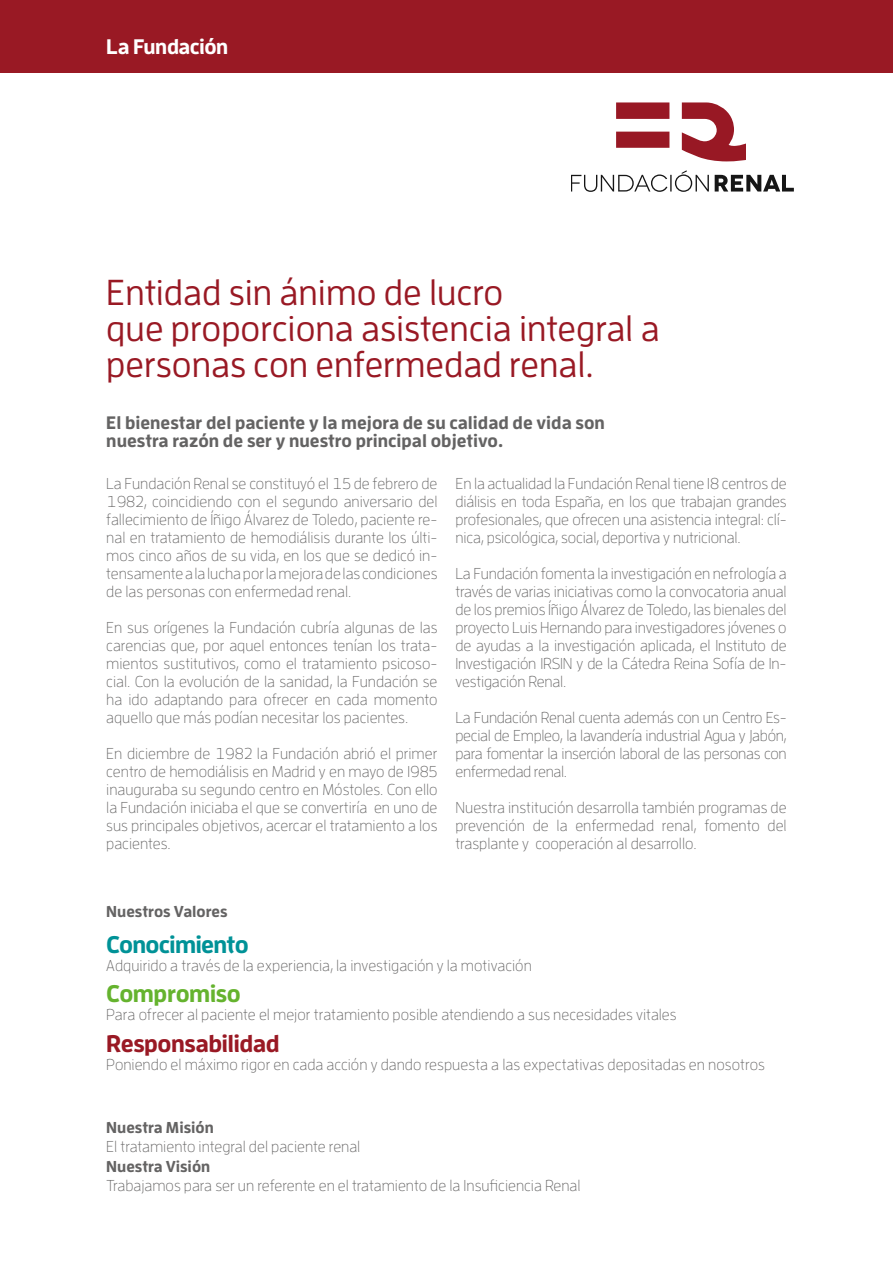
<style>
.page{position:relative;width:893px;height:1263px;background:#fff}
.page>*{position:absolute;margin:0;border:0;box-sizing:border-box;transform-origin:0 0}
.t1{font:500 36px/36px "Enzo OT";color:#991924}
.t2{font:700 24px "Enzo OT";letter-spacing:-.025em;color:#991924}
.t3{font:700 24px "Enzo OT";letter-spacing:-.03em;color:#009297}
.t4{font:700 24px "Enzo OT";letter-spacing:-.02em;color:#65b32e}
.t5{font:700 21px "Enzo OT";letter-spacing:-.02em;color:#fff}
.t6{font:700 18px/18px "Enzo OT";color:#646363}
.t7{font:300 15.75px/18px "Enzo OT";color:#646363;text-align:justify}
.t8{font:700 15.75px "Enzo OT";color:#646363}
</style>
<div class="page">
<div style="left:0;top:0;width:893px;height:72px;background:#991924"></div>
<svg style="left:616px;top:102px;width:130px;height:59px"></svg>
<svg style="left:571px;top:170px;width:222px;height:22px"></svg>
<h3 class="t5" style="left:106px;top:33px;width:124px">La Fundación</h3>
<h1 class="t1" style="left:106px;top:273px;width:555px">Entidad sin ánimo de lucro<br>que proporciona asistencia integral a personas con enfermedad renal.</h1>
<p class="t6" style="left:106px;top:413px;width:500px">El bienestar del paciente y la mejora de su calidad de vida son nuestra razón de ser y nuestro principal objetivo.</p>
<p class="t7" style="left:106px;top:474px;width:333px">La Fundación Renal se constituyó el 15 de febrero de 1982, coincidiendo con el segundo aniversario del fallecimiento de Íñigo Álvarez de Toledo, paciente re&shy;nal en tratamiento de hemodiálisis durante los últi&shy;mos cinco años de su vida, en los que se dedicó in&shy;tensamente a la lucha por la mejora de las condiciones de las personas con enfermedad renal.</p>
<p class="t7" style="left:106px;top:618px;width:333px">En sus orígenes la Fundación cubría algunas de las carencias que, por aquel entonces tenían los trata&shy;mientos sustitutivos, como el tratamiento psicoso&shy;cial. Con la evolución de la sanidad, la Fundación se ha ido adaptando para ofrecer en cada momento aquello que más podían necesitar los pacientes.</p>
<p class="t7" style="left:106px;top:744px;width:333px">En diciembre de 1982 la Fundación abrió el primer centro de hemodiálisis en Madrid y en mayo de 1985 inauguraba su segundo centro en Móstoles. Con ello la Fundación iniciaba el que se convertiría en uno de sus principales objetivos, acercar el tratamiento a los pacientes.</p>
<p class="t7" style="left:455px;top:474px;width:333px">En la actualidad la Fundación Renal tiene 18 centros de diálisis en toda España, en los que trabajan grandes profesionales, que ofrecen una asistencia integral: clí&shy;nica, psicológica, social, deportiva y nutricional.</p>
<p class="t7" style="left:455px;top:564px;width:333px">La Fundación fomenta la investigación en nefrología a través de varias iniciativas como la convocatoria anual de los premios Íñigo Álvarez de Toledo, las bienales del proyecto Luis Hernando para investigadores jóvenes o de ayudas a la investigación aplicada, el Instituto de Investigación IRSIN y de la Cátedra Reina Sofía de In&shy;vestigación Renal.</p>
<p class="t7" style="left:455px;top:708px;width:333px">La Fundación Renal cuenta además con un Centro Es&shy;pecial de Empleo, la lavandería industrial Agua y Jabón, para fomentar la inserción laboral de las personas con enfermedad renal.</p>
<p class="t7" style="left:455px;top:798px;width:333px">Nuestra institución desarrolla también programas de prevención de la enfermedad renal, fomento del trasplante y cooperación al desarrollo.</p>
<p class="t8" style="left:106px;top:901px;width:123px">Nuestros Valores</p>
<h2 class="t3" style="left:106px;top:929px;width:144px">Conocimiento</h2>
<p class="t7" style="left:106px;top:956px;width:427px">Adquirido a través de la experiencia, la investigación y la motivación</p>
<h2 class="t4" style="left:106px;top:978px;width:136px">Compromiso</h2>
<p class="t7" style="left:106px;top:1005px;width:572px">Para ofrecer al paciente el mejor tratamiento posible atendiendo a sus necesidades vitales</p>
<h2 class="t2" style="left:106px;top:1028px;width:175px">Responsabilidad</h2>
<p class="t7" style="left:106px;top:1055px;width:660px">Poniendo el máximo rigor en cada acción y dando respuesta a las expectativas depositadas en nosotros</p>
<p class="t8" style="left:106px;top:1117px;width:109px">Nuestra Misión</p>
<p class="t7" style="left:106px;top:1137px;width:256px">El tratamiento integral del paciente renal</p>
<p class="t8" style="left:106px;top:1156px;width:105px">Nuestra Visión</p>
<p class="t7" style="left:106px;top:1176px;width:476px">Trabajamos para ser un referente en el tratamiento de la Insuficiencia Renal</p>
</div>
